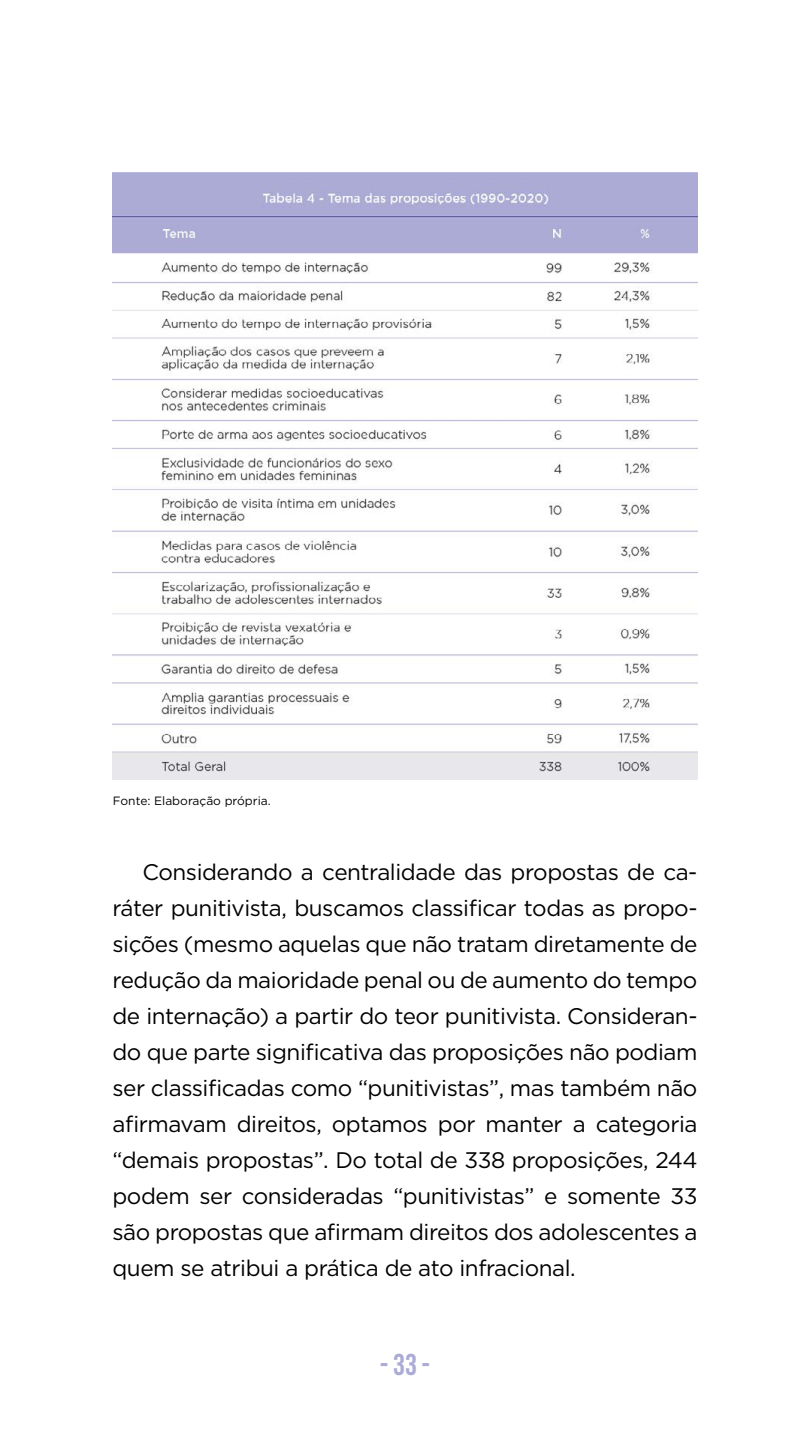
<style>
.page{position:relative;width:810px;height:1440px;background:#fff}
.page>*{position:absolute;margin:0;border:0;box-sizing:border-box;transform-origin:0 0}
.t1{font:30px "Bebas Neue";color:#acabd6}
.t2{font:22.5px/36px "Gotham";letter-spacing:-.02em;color:#000;text-align:justify}
.t3{font:12px "Gotham";color:#000}
</style>
<div class="page">
<img style="left:113px;top:172px;width:585px;height:608px">
<p class="t3" style="left:113px;top:793px;width:159px">Fonte: Elaboração própria.</p>
<p class="t2" style="left:113px;top:854px;width:587px;text-indent:30px">Considerando a centralidade das propostas de ca&shy;ráter punitivista, buscamos classificar todas as propo&shy;sições (mesmo aquelas que não tratam diretamente de redução da maioridade penal ou de aumento do tempo de internação) a partir do teor punitivista. Consideran&shy;do que parte significativa das proposições não podiam ser classificadas como “punitivistas”, mas também não afirmavam direitos, optamos por manter a categoria “demais propostas”. Do total de 338 proposições, 244 podem ser consideradas “punitivistas” e somente 33 são propostas que afirmam direitos dos adolescentes a quem se atribui a prática de ato infracional.</p>
<h1 class="t1" style="left:380px;top:1347px;width:51px">- 33 -</h1>
</div>
